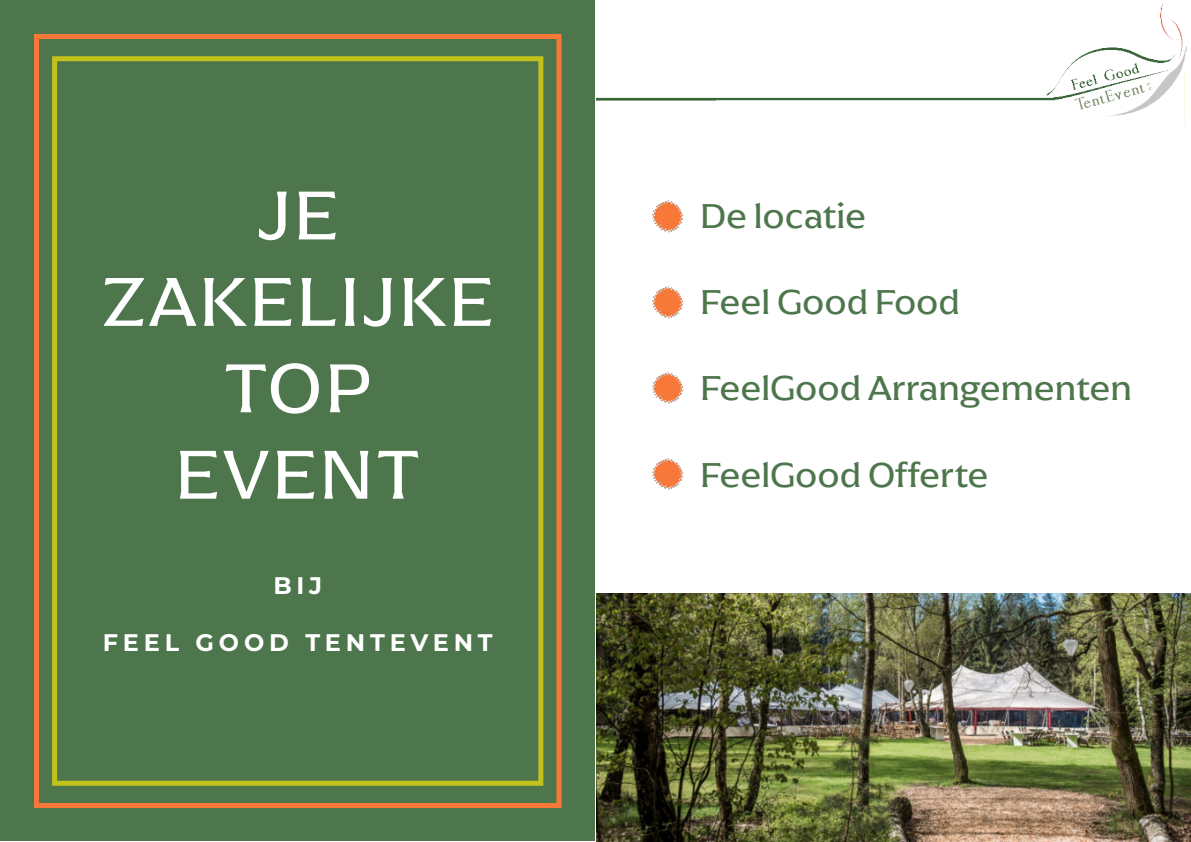
<style>
.page{position:relative;width:1191px;height:842px;background:#fff}
.page>*{position:absolute;margin:0;border:0;box-sizing:border-box;transform-origin:0 0}
.t1{font:72px "Arpona";letter-spacing:.05em;color:#fff}
.t2{font:36px "Arpona";color:#4e764d}
.Issue_Title{font:700 24px "Montserrat";letter-spacing:.2em;color:#fff}
</style>
<div class="page">
<img style="left:652px;top:201px;width:32px;height:31px">
<img style="left:652px;top:286px;width:32px;height:32px">
<img style="left:652px;top:372px;width:32px;height:32px">
<img style="left:652px;top:458px;width:32px;height:32px">
<img style="left:596px;top:594px;width:594px;height:247px">
<img style="left:596px;top:2px;width:591px;height:124px">
<div style="left:0;top:0;width:595px;height:841px;background:#4e764d"></div>
<div style="left:34px;top:34px;width:527px;height:774px;border:5px solid #f77838"></div>
<div style="left:52px;top:56px;width:491px;height:730px;border:5px solid #c3c21c"></div>
<p class="t1" style="left:257px;top:171px;width:82px">JE</p>
<p class="t1" style="left:102px;top:257px;width:392px">ZAKELIJKE</p>
<p class="t1" style="left:224px;top:344px;width:149px">TOP</p>
<p class="t1" style="left:176px;top:430px;width:246px">EVENT</p>
<p class="Issue_Title" style="left:273px;top:568px;width:50px">BIJ</p>
<p class="Issue_Title" style="left:103px;top:625px;width:391px">FEEL GOOD TENTEVENT</p>
<p class="t2" style="left:700px;top:193px;width:167px">De locatie</p>
<p class="t2" style="left:700px;top:280px;width:261px">Feel Good Food</p>
<p class="t2" style="left:700px;top:366px;width:433px">FeelGood Arrangementen</p>
<p class="t2" style="left:700px;top:453px;width:290px">FeelGood Offerte</p>
</div>
